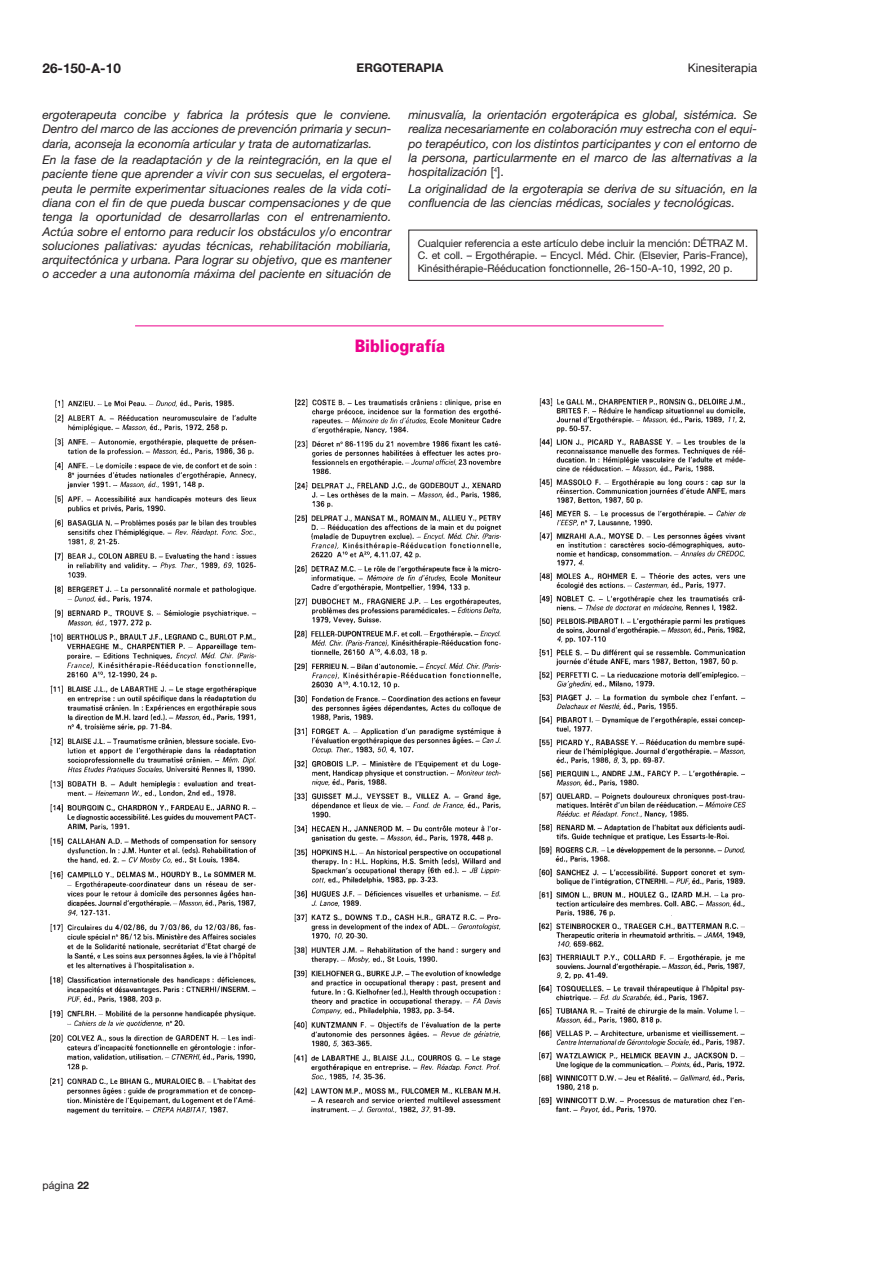
<style>
.page{position:relative;width:893px;height:1262px;background:#fff}
.page>*{position:absolute;margin:0;border:0;box-sizing:border-box;transform-origin:0 0}
.t1{font:900 17.25px "Univers";color:#ed028c;scale:.85 1}
.t2{font:700 13.5px "Helvetica Neue";color:#231f20}
.t3{font:italic 12px/14.2px "Helvetica Neue";color:#231f20;text-align:justify}
.t4{font:12px "Helvetica Neue";color:#231f20}
.t5{font:700 12px "Helvetica Neue";color:#231f20}
.t6{font:10.5px/12.8px "Helvetica Neue";letter-spacing:-.005em;color:#231f20;text-align:justify}
.s1{font-style:normal}
.s2{font-weight:700}
</style>
<div class="page">
<div style="left:408px;top:230px;width:349px;height:51px;border:1px solid #231f20"></div>
<img style="left:50px;top:398px;width:696px;height:717px">
<hr style="left:135px;top:325px;width:528px;height:1px;background:#ed028c">
<p class="t2" style="left:43px;top:64px;width:80px">26-150-A-10</p>
<p class="t5" style="left:356px;top:64px;width:88px">ERGOTERAPIA</p>
<p class="t4" style="left:688px;top:64px;width:71px">Kinesiterapia</p>
<p class="t3" style="left:43px;top:109px;width:350px">ergoterapeuta concibe y fabrica la prótesis que le conviene.<br>Dentro del marco de las acciones de prevención primaria y secun&shy;daria, aconseja la economía articular y trata de automatizarlas.</p>
<p class="t3" style="left:43px;top:154px;width:350px">En la fase de la readaptación y de la reintegración, en la que el paciente tiene que aprender a vivir con sus secuelas, el ergotera&shy;peuta le permite experimentar situaciones reales de la vida coti&shy;diana con el fin de que pueda buscar compensaciones y de que tenga la oportunidad de desarrollarlas con el entrenamiento.<br>Actúa sobre el entorno para reducir los obstáculos y/o encontrar soluciones paliativas: ayudas técnicas, rehabilitación mobiliaria, arquitectónica y urbana. Para lograr su objetivo, que es mantener o acceder a una autonomía máxima del paciente en situación de</p>
<p class="t3" style="left:408px;top:109px;width:350px">minusvalía, la orientación ergoterápica es global, sistémica. Se realiza necesariamente en colaboración muy estrecha con el equi&shy;po terapéutico, con los distintos participantes y con el entorno de la persona, particularmente en el marco de las alternativas a la hospitalización <span class="s1">[</span><sup>4</sup><span class="s1">].</span></p>
<p class="t3" style="left:408px;top:182px;width:350px">La originalidad de la ergoterapia se deriva de su situación, en la confluencia de las ciencias médicas, sociales y tecnológicas.</p>
<p class="t6" style="left:417px;top:237px;width:332px">Cualquier referencia a este artículo debe incluir la mención: DÉTRAZ M.<br>C. et coll. – Ergothérapie. – Encycl. Méd. Chir. (Elsevier, Paris-France), Kinésithérapie-Rééducation fonctionnelle, 26-150-A-10, 1992, 20 p.</p>
<h1 class="t1" style="left:354px;top:339px;width:108px">Bibliografía</h1>
<p class="t6" style="left:43px;top:1180px;width:48px">página <span class="s2">22</span></p>
</div>
